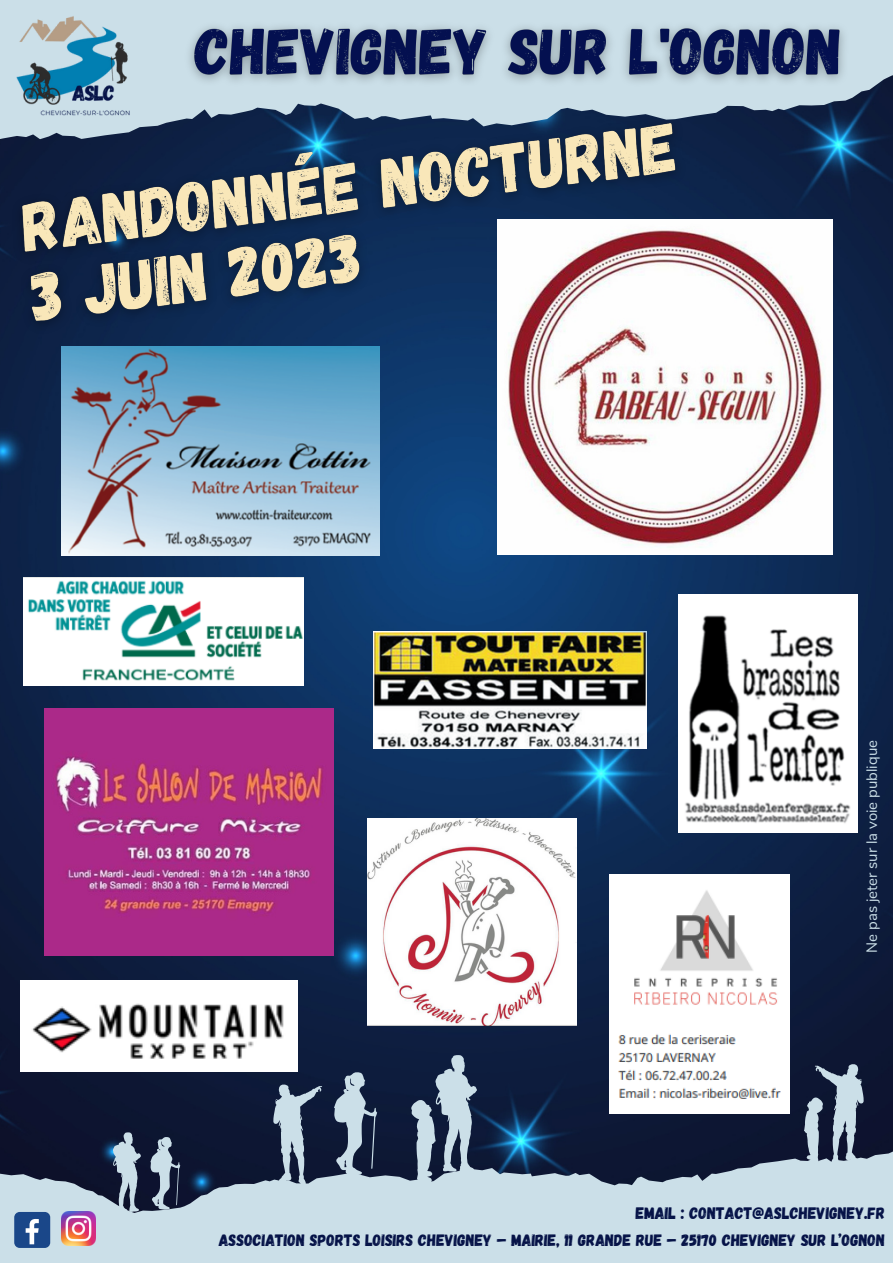
<style>
.page{position:relative;width:893px;height:1264px;background:#fff}
.page>*{position:absolute;margin:0;border:0;box-sizing:border-box;transform-origin:0 0}
.t1{font:16.65px "Gagalin";color:#051247}
.t2{font:16.5px "Gagalin";color:#051247}
.t3{font:15px "Nunito";color:#cbdfe8}
</style>
<div class="page">
<img style="left:0;top:150px;width:892px;height:1000px">
<svg style="left:0;top:1150px;width:892px;height:112px;background:#a5b8c5"></svg>
<svg style="left:150px;top:1136px;width:30px;height:73px;background:#5f6c7f"></svg>
<svg style="left:273px;top:1083px;width:50px;height:101px;background:#5b697f"></svg>
<svg style="left:334px;top:1071px;width:43px;height:104px;background:#606f84"></svg>
<svg style="left:113px;top:1132px;width:28px;height:79px;background:#758495"></svg>
<svg style="left:804px;top:1063px;width:59px;height:101px;background:#687689"></svg>
<svg style="left:159px;top:0;width:733px;height:150px;background:#526a85"></svg>
<div style="left:14px;top:1211px;width:36px;height:36px;background:#1a4789;border-radius:5px"></div>
<svg style="left:26px;top:1219px;width:13px;height:25px"></svg>
<img style="left:61px;top:1211px;width:34px;height:34px">
<img style="left:0;top:0;width:159px;height:85px">
<img style="left:497px;top:219px;width:335px;height:335px">
<img style="left:61px;top:358px;width:318px;height:197px">
<img style="left:367px;top:818px;width:209px;height:207px">
<svg style="left:411px;top:1055px;width:66px;height:128px;background:#6c7d91"></svg>
<img style="left:373px;top:631px;width:273px;height:117px">
<img style="left:678px;top:595px;width:179px;height:237px">
<img style="left:44px;top:709px;width:289px;height:246px">
<img style="left:610px;top:874px;width:179px;height:239px">
<img style="left:20px;top:980px;width:278px;height:91px">
<img style="left:23px;top:577px;width:280px;height:108px">
<img style="left:178px;top:0;width:680px;height:107px">
<img style="left:0;top:85px;width:709px;height:273px">
<p class="t3" style="left:861px;top:952px;width:214px;rotate:-90deg">Ne pas jeter sur la voie publique</p>
<p class="t1" style="left:636px;top:1201px;width:251px">EMAIL : CONTACT@ASLCHEVIGNEY.FR</p>
<p class="t2" style="left:219px;top:1229px;width:667px">ASSOCIATION SPORTS LOISIRS CHEVIGNEY – MAIRIE, 11 GRANDE RUE – 25170 CHEVIGNEY SUR L’OGNON</p>
</div>
